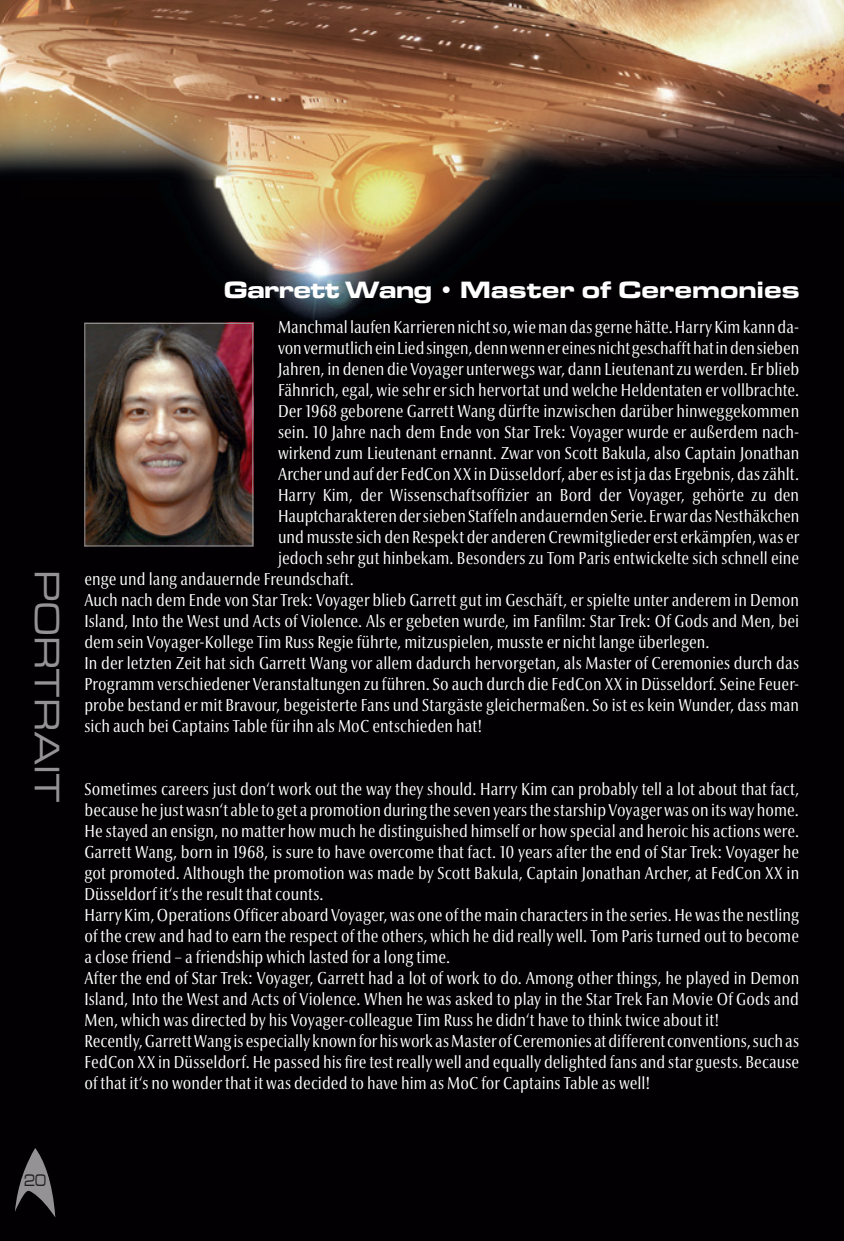
<style>
.page{position:relative;width:844px;height:1241px;background:#fff}
.page>*{position:absolute;margin:0;border:0;box-sizing:border-box;transform-origin:0 0}
.t1{font:500 36.75px "Microgramma Ext D";letter-spacing:.04em;color:#949295}
.t2{font:700 24.5px "Microgramma Ext D";letter-spacing:.03em;color:#fff}
.t3{font:condensed 17.5px/21px "Optima Nova LT Pro";letter-spacing:.005em;color:#fff}
.t4{font:500 17.5px "Microgramma Ext D";color:#231f20;scale:.75 1}
</style>
<div class="page">
<div style="left:0;top:0;width:843px;height:1240px;background:#020002"></div>
<img style="left:0;top:0;width:843px;height:363px">
<svg style="left:15px;top:1148px;width:40px;height:69px"></svg>
<hr style="left:843px;top:0;width:1px;height:1240px;background:#020002">
<img style="left:86px;top:325px;width:165px;height:219px">
<div style="left:84px;top:323px;width:169px;height:223px;border:1px solid #949295"></div>
<h1 class="t1" style="left:70px;top:571px;width:232px;rotate:90deg">Portrait</h1>
<h2 class="t2" style="left:224px;top:273px;width:576px">Garrett Wang • Master of Ceremonies</h2>
<p class="t3" style="left:278px;top:316px;width:522px">Manchmal laufen Karrieren nicht so, wie man das gerne hätte. Harry Kim kann da-</p>
<p class="t3" style="left:278px;top:337px;width:522px">von vermutlich ein Lied singen, denn wenn er eines nicht geschafft hat in den sieben</p>
<p class="t3" style="left:278px;top:358px;width:522px">Jahren, in denen die Voyager unterwegs war, dann Lieutenant zu werden. Er blieb</p>
<p class="t3" style="left:278px;top:379px;width:522px">Fähnrich, egal, wie sehr er sich hervortat und welche Heldentaten er vollbrachte.</p>
<p class="t3" style="left:278px;top:400px;width:522px">Der 1968 geborene Garrett Wang dürfte inzwischen darüber hinweggekommen</p>
<p class="t3" style="left:278px;top:421px;width:522px">sein. 10 Jahre nach dem Ende von Star Trek: Voyager wurde er außerdem nach-</p>
<p class="t3" style="left:278px;top:442px;width:522px">wirkend zum Lieutenant ernannt. Zwar von Scott Bakula, also Captain Jonathan</p>
<p class="t3" style="left:278px;top:463px;width:522px">Archer und auf der FedCon XX in Düsseldorf, aber es ist ja das Ergebnis, das zählt.</p>
<p class="t3" style="left:278px;top:484px;width:522px">Harry Kim, der Wissenschaftsoffizier an Bord der Voyager, gehörte zu den</p>
<p class="t3" style="left:278px;top:505px;width:522px">Hauptcharakteren der sieben Staffeln andauernden Serie. Er war das Nesthäkchen</p>
<p class="t3" style="left:278px;top:526px;width:522px">und musste sich den Respekt der anderen Crewmitglieder erst erkämpfen, was er</p>
<p class="t3" style="left:278px;top:547px;width:522px">jedoch sehr gut hinbekam. Besonders zu Tom Paris entwickelte sich schnell eine</p>
<p class="t3" style="left:84px;top:568px;width:271px">enge und lang andauernde Freundschaft.</p>
<p class="t3" style="left:84px;top:589px;width:716px">Auch nach dem Ende von Star Trek: Voyager blieb Garrett gut im Geschäft, er spielte unter anderem in Demon</p>
<p class="t3" style="left:84px;top:610px;width:716px">Island, Into the West und Acts of Violence. Als er gebeten wurde, im Fanfilm: Star Trek: Of Gods and Men, bei</p>
<p class="t3" style="left:84px;top:631px;width:626px">dem sein Voyager-Kollege Tim Russ Regie führte, mitzuspielen, musste er nicht lange überlegen.</p>
<p class="t3" style="left:84px;top:652px;width:716px">In der letzten Zeit hat sich Garrett Wang vor allem dadurch hervorgetan, als Master of Ceremonies durch das</p>
<p class="t3" style="left:84px;top:673px;width:716px">Programm verschiedener Veranstaltungen zu führen. So auch durch die FedCon XX in Düsseldorf. Seine Feuer-</p>
<p class="t3" style="left:84px;top:694px;width:716px">probe bestand er mit Bravour, begeisterte Fans und Stargäste gleichermaßen. So ist es kein Wunder, dass man</p>
<p class="t3" style="left:84px;top:715px;width:399px">sich auch bei Captains Table für ihn als MoC entschieden hat!</p>
<p class="t3" style="left:84px;top:778px;width:716px">Sometimes careers just don‘t work out the way they should. Harry Kim can probably tell a lot about that fact, because he just wasn‘t able to get a promotion during the seven years the starship Voyager was on its way home.<br>He stayed an ensign, no matter how much he distinguished himself or how special and heroic his actions were.<br>Garrett Wang, born in 1968, is sure to have overcome that fact. 10 years after the end of Star Trek: Voyager he got promoted. Although the promotion was made by Scott Bakula, Captain Jonathan Archer, at FedCon XX in Düsseldorf it‘s the result that counts.<br>Harry Kim, Operations Officer aboard Voyager, was one of the main characters in the series. He was the nestling of the crew and had to earn the respect of the others, which he did really well. Tom Paris turned out to become a close friend – a friendship which lasted for a long time.<br>After the end of Star Trek: Voyager, Garrett had a lot of work to do. Among other things, he played in Demon Island, Into the West and Acts of Violence. When he was asked to play in the Star Trek Fan Movie Of Gods and Men, which was directed by his Voyager-colleague Tim Russ he didn‘t have to think twice about it!<br>Recently, Garrett Wang is especially known for his work as Master of Ceremonies at different conventions, such as FedCon XX in Düsseldorf. He passed his fire test really well and equally delighted fans and star guests. Because of that it‘s no wonder that it was decided to have him as MoC for Captains Table as well!</p>
<p class="t4" style="left:24px;top:1168px;width:31px">20</p>
</div>
